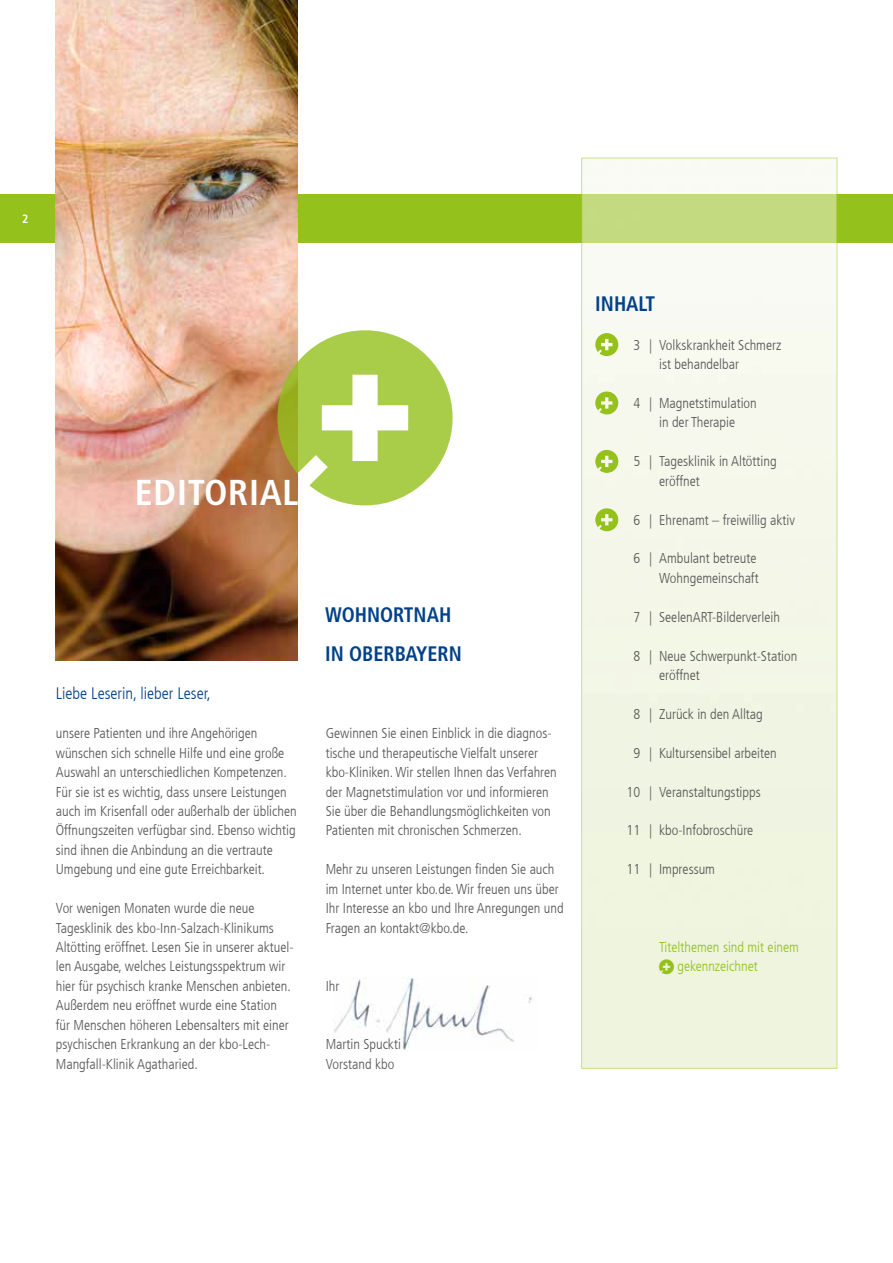
<style>
.page{position:relative;width:893px;height:1263px;background:#fff}
.page>*{position:absolute;margin:0;border:0;box-sizing:border-box;transform-origin:0 0}
.t1{font:700 condensed 36px "Frutiger LT Com";letter-spacing:.02em;color:#fff}
.t2{font:700 condensed 21px/38.8px "Frutiger LT Com";color:#004189;scale:.96 1}
.t3{font:300 condensed 16.5px "Frutiger LT Com";color:#004189}
.t4{font:300 condensed 14.25px/19.4px "Frutiger LT Com";color:#565656}
.t5{font:300 condensed 14.25px/19.4px "Frutiger LT Com";color:#94c11c}
.t6{font:700 condensed 12px "Frutiger LT Com";color:#fff}
.s1{font-family:"kboplus";font-weight:400;font-stretch:normal;font-size:18px}
</style>
<div class="page">
<div style="left:0;top:194px;width:893px;height:49px;background:#94c11c"></div>
<img style="left:583px;top:160px;width:252px;height:906px">
<img style="left:56px;top:0;width:242px;height:416px">
<img style="left:56px;top:416px;width:242px;height:245px">
<img style="left:334px;top:977px;width:198px;height:73px">
<svg style="left:277px;top:330px;width:176px;height:175px"></svg>
<svg style="left:595px;top:450px;width:23px;height:23px"></svg>
<svg style="left:595px;top:508px;width:23px;height:23px"></svg>
<svg style="left:595px;top:391px;width:23px;height:23px"></svg>
<svg style="left:595px;top:333px;width:23px;height:23px"></svg>
<p class="t6" style="left:22px;top:212px;width:8px">2</p>
<h1 class="t1" style="left:135px;top:472px;width:165px">EDITORIAL</h1>
<p class="t3" style="left:56px;top:684px;width:156px">Liebe Leserin, lieber Leser,</p>
<p class="t4" style="left:56px;top:724px;width:242px">unsere Patienten und ihre Angehörigen wünschen sich schnelle Hilfe und eine große Auswahl an unterschiedlichen Kompetenzen.<br>Für sie ist es wichtig, dass unsere Leistungen auch im Krisenfall oder außerhalb der üblichen Öffnungszeiten verfügbar sind. Ebenso wichtig sind ihnen die Anbindung an die vertraute Umgebung und eine gute Erreichbarkeit.</p>
<p class="t4" style="left:56px;top:899px;width:239px">Vor wenigen Monaten wurde die neue Tagesklinik des kbo-Inn-Salzach-Klinikums Altötting eröffnet. Lesen Sie in unserer aktuel&shy;len Ausgabe, welches Leistungsspektrum wir hier für psychisch kranke Menschen anbieten.<br>Außerdem neu eröffnet wurde eine Station für Menschen höheren Lebensalters mit einer psychischen Erkrankung an der kbo-Lech-Mangfall-Klinik Agatharied.</p>
<h2 class="t2" style="left:325px;top:595px;width:144px">WOHNORTNAH<br>IN OBERBAYERN</h2>
<p class="t4" style="left:326px;top:724px;width:233px">Gewinnen Sie einen Einblick in die diagnos&shy;tische und therapeutische Vielfalt unserer kbo-Kliniken. Wir stellen Ihnen das Verfahren der Magnetstimulation vor und informieren Sie über die Behandlungsmöglichkeiten von Patienten mit chronischen Schmerzen.</p>
<p class="t4" style="left:326px;top:860px;width:240px">Mehr zu unseren Leistungen finden Sie auch im Internet unter kbo.de. Wir freuen uns über Ihr Interesse an kbo und Ihre Anregungen und Fragen an kontakt@kbo.de.</p>
<p class="t4" style="left:326px;top:976px;width:15px">Ihr</p>
<p class="t4" style="left:326px;top:1035px;width:77px">Martin Spuckti<br>Vorstand kbo</p>
<h2 class="t2" style="left:595px;top:284px;width:64px">INHALT</h2>
<p class="t4" style="left:659px;top:335px;width:124px;text-indent:-26px">3 | Volkskrankheit Schmerz ist behandelbar</p>
<p class="t4" style="left:633px;top:394px;width:125px;text-align:center">4 | Magnetstimulation in der Therapie</p>
<p class="t4" style="left:659px;top:452px;width:119px;text-indent:-26px">5 | Tagesklinik in Altötting eröffnet</p>
<p class="t4" style="left:633px;top:510px;width:163px">6 | Ehrenamt – freiwillig aktiv</p>
<p class="t4" style="left:633px;top:549px;width:127px;text-align:right">6 | Ambulant betreute<br>Wohngemeinschaft</p>
<p class="t4" style="left:633px;top:607px;width:148px">7 | SeelenART-Bilderverleih</p>
<p class="t4" style="left:659px;top:646px;width:140px;text-indent:-26px">8 | Neue Schwerpunkt-Station eröffnet</p>
<p class="t4" style="left:633px;top:704px;width:131px">8 | Zurück in den Alltag</p>
<p class="t4" style="left:633px;top:743px;width:145px">9 | Kultursensibel arbeiten</p>
<p class="t4" style="left:627px;top:782px;width:136px">10 | Veranstaltungstipps</p>
<p class="t4" style="left:627px;top:821px;width:128px">11 | kbo-Infobroschüre</p>
<p class="t4" style="left:627px;top:860px;width:90px">11 | Impressum</p>
<p class="t5" style="left:659px;top:938px;width:141px">Titelthemen sind mit einem<br><span class="s1">A</span> gekennzeichnet</p>
</div>
